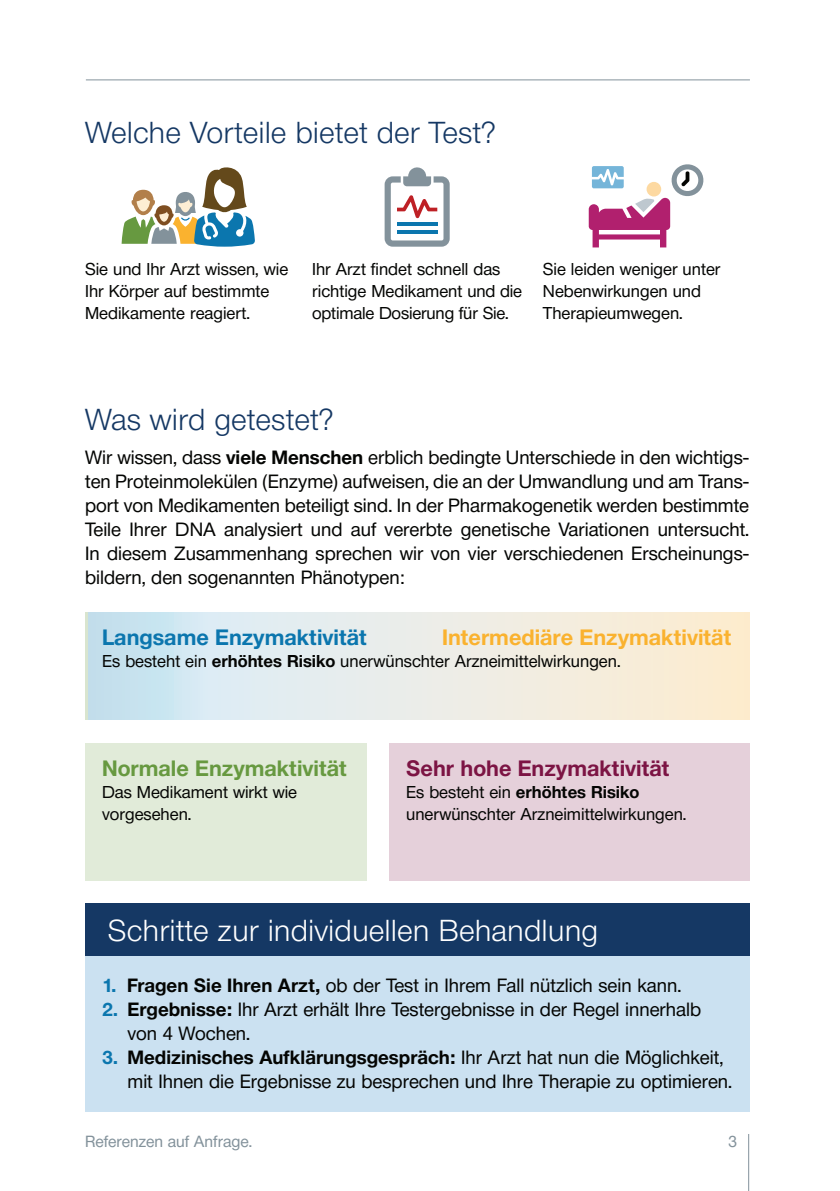
<style>
.page{position:relative;width:840px;height:1191px;background:#fff}
.page>*{position:absolute;margin:0;border:0;box-sizing:border-box;transform-origin:0 0}
.t1{font:300 30px "Neue Helvetica BQ";color:#153864}
.t2{font:300 30px "Neue Helvetica BQ";color:#fff}
.t3{font:700 22px "Neue Helvetica BQ";color:#fab22f}
.t4{font:700 22px "Neue Helvetica BQ";color:#0b76ae}
.t5{font:700 22px "Neue Helvetica BQ";color:#7c1444}
.t6{font:700 22px "Neue Helvetica BQ";color:#679940}
.t7{font:19px/24px "Neue Helvetica BQ";color:#040503}
.t8{font:17px/22px "Neue Helvetica BQ";color:#040503}
.t9{font:16px "Neue Helvetica BQ";color:#83929b}
.s1{font-weight:700}
.s2{font-weight:700;color:#0b76ae}
</style>
<div class="page">
<svg style="left:121px;top:167px;width:134px;height:80px"></svg>
<svg style="left:384px;top:167px;width:65px;height:80px"></svg>
<hr style="left:397px;top:230px;width:40px;height:4px;background:#0b76ae">
<svg style="left:588px;top:164px;width:116px;height:83px"></svg>
<div style="left:85px;top:948px;width:663px;height:163px;background:#cbe1f1"></div>
<div style="left:85px;top:903px;width:663px;height:52px;background:#153864"></div>
<div style="left:85px;top:612px;width:663px;height:107px;background:linear-gradient(to right,#cde7f8,#ffefd4)"></div>
<div style="left:85px;top:743px;width:281px;height:137px;background:#e1ebd9"></div>
<div style="left:389px;top:743px;width:359px;height:137px;background:#e5d0da"></div>
<hr style="left:86px;top:79px;width:663px;height:1px;background:#83929b">
<hr style="left:747px;top:1134px;width:1px;height:57px;background:#83929b">
<h1 class="t1" style="left:85px;top:114px;width:412px">Welche Vorteile bietet der Test?</h1>
<p class="t8" style="left:85px;top:258px;width:204px">Sie und Ihr Arzt wissen, wie<br>Ihr Körper auf bestimmte<br>Medikamente reagiert.</p>
<p class="t8" style="left:542px;top:258px;width:179px">Sie leiden weniger unter<br>Nebenwirkungen und<br>Therapieumwegen.</p>
<p class="t8" style="left:312px;top:258px;width:211px">Ihr Arzt findet schnell das richtige Medikament und die optimale Dosierung für Sie.</p>
<h1 class="t1" style="left:85px;top:400px;width:249px">Was wird getestet?</h1>
<p class="t7" style="left:85px;top:445px;width:665px;text-align:justify">Wir wissen, dass <span class="s1">viele Menschen</span> erblich bedingte Unterschiede in den wichtigs&shy;ten Proteinmolekülen (Enzyme) aufweisen, die an der Umwandlung und am Trans&shy;port von Medikamenten beteiligt sind. In der Pharmakogenetik werden bestimmte Teile Ihrer DNA analysiert und auf vererbte genetische Variationen untersucht.<br>In diesem Zusammenhang sprechen wir von vier verschiedenen Erscheinungs&shy;bildern, den sogenannten Phänotypen:</p>
<p class="t4" style="left:102px;top:623px;width:266px">Langsame Enzymaktivität</p>
<p class="t3" style="left:442px;top:623px;width:291px">Intermediäre Enzymaktivität</p>
<p class="t8" style="left:102px;top:650px;width:519px">Es besteht ein <span class="s1">erhöhtes Risiko</span> unerwünschter Arzneimittelwirkungen.</p>
<p class="t6" style="left:102px;top:754px;width:246px">Normale Enzymaktivität</p>
<p class="t8" style="left:102px;top:780px;width:196px">Das Medikament wirkt wie vorgesehen.</p>
<p class="t5" style="left:406px;top:754px;width:265px">Sehr hohe Enzymaktivität</p>
<p class="t8" style="left:406px;top:780px;width:281px">Es besteht ein <span class="s1">erhöhtes Risiko </span>unerwünschter Arzneimittelwirkungen.</p>
<h1 class="t2" style="left:108px;top:912px;width:492px">Schritte zur individuellen Behandlung</h1>
<p class="t7" style="left:102px;top:973px;width:580px"><span class="s2">1.</span> <span class="s1">Fragen Sie Ihren Arzt,</span> ob der Test in Ihrem Fall nützlich sein kann.</p>
<p class="t7" style="left:127px;top:997px;width:575px;text-indent:-25px"><span class="s2">2.</span> <span class="s1">Ergebnisse:</span> Ihr Arzt erhält Ihre Testergebnisse in der Regel innerhalb von 4 Wochen.</p>
<p class="t7" style="left:127px;top:1045px;width:606px;text-indent:-25px"><span class="s2">3.</span> <span class="s1">Medizinisches Aufklärungsgespräch:</span> Ihr Arzt hat nun die Möglichkeit, mit Ihnen die Ergebnisse zu besprechen und Ihre Therapie zu optimieren.</p>
<p class="t9" style="left:85px;top:1131px;width:168px">Referenzen auf Anfrage.</p>
<p class="t9" style="left:728px;top:1131px;width:10px">3</p>
</div>
